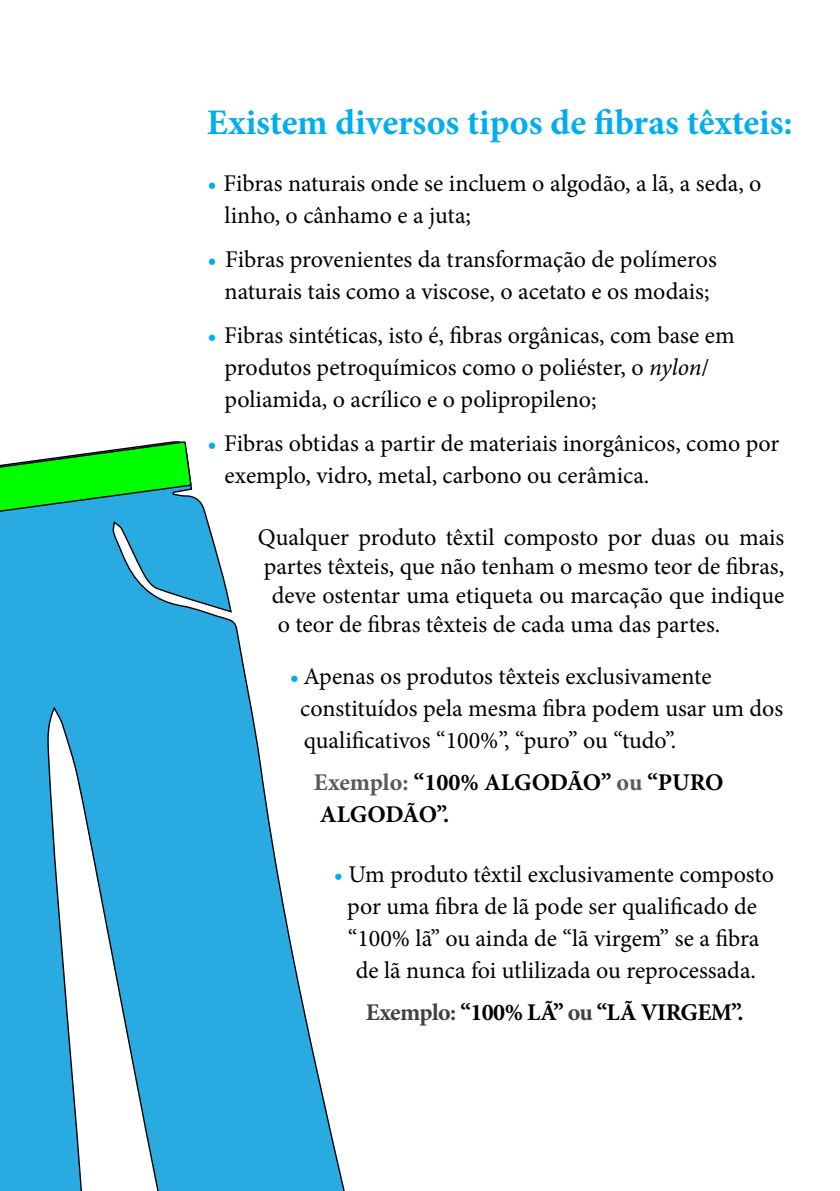
<style>
.page{position:relative;width:840px;height:1191px;background:#fff}
.page>*{position:absolute;margin:0;border:0;box-sizing:border-box;transform-origin:0 0}
.t1{font:700 36px "Minion Pro";color:#00aeef}
.t2{font:24px/32px "Minion Pro";color:#000}
.t3{font:700 24px/32px "Minion Pro";letter-spacing:-.015em;color:#000}
.s1{color:#00aeef}
.s2{font-style:italic}
.s3{color:#58595b}
.s4{color:#414042}
</style>
<div class="page">
<svg style="left:0;top:488px;width:345px;height:703px"></svg>
<svg style="left:0;top:441px;width:192px;height:108px;background:#31cd83"></svg>
<p class="t1" style="left:207px;top:97px;width:587px">Existem diversos tipos de fibras têxteis:</p>
<p class="t2" style="left:224px;top:167px;width:538px;text-indent:-17px"><span class="s1">•</span> Fibras naturais onde se incluem o algodão, a lã, a seda, o linho, o cânhamo e a juta;</p>
<p class="t2" style="left:207px;top:243px;width:510px;text-align:center"><span class="s1">•</span> Fibras provenientes da transformação de polímeros naturais tais como a viscose, o acetato e os modais;</p>
<p class="t2" style="left:224px;top:319px;width:511px;text-indent:-17px"><span class="s1">•</span> Fibras sintéticas, isto é, fibras orgânicas, com base em produtos petroquímicos como o poliéster, o <span class="s2">nylon</span>/ poliamida, o acrílico e o polipropileno;</p>
<p class="t2" style="left:224px;top:427px;width:556px;text-indent:-17px"><span class="s1">•</span> Fibras obtidas a partir de materiais inorgânicos, como por exemplo, vidro, metal, carbono ou cerâmica.</p>
<p class="t2" style="left:257px;top:522px;width:527px">Qualquer produto têxtil composto por duas ou mais</p>
<p class="t2" style="left:263px;top:551px;width:521px">partes têxteis, que não tenham o mesmo teor de fibras,</p>
<p class="t2" style="left:271px;top:579px;width:514px">deve ostentar uma etiqueta ou marcação que indique</p>
<p class="t2" style="left:277px;top:608px;width:444px">o teor de fibras têxteis de cada uma das partes.</p>
<p class="t2" style="left:300px;top:660px;width:484px;text-indent:-11px"><span class="s1">•</span> Apenas os produtos têxteis exclusivamente constituídos pela mesma fibra podem usar um dos qualificativos “100%”, “puro” ou “tudo”.</p>
<p class="t3" style="left:313px;top:766px;width:411px"><span class="s3">Exemplo:</span> “100% ALGODÃO” <span class="s3">ou</span> “PURO<br>ALGODÃO”.</p>
<p class="t2" style="left:333px;top:858px;width:441px;text-align:center"><span class="s1">•</span> Um produto têxtil exclusivamente composto por uma fibra de lã pode ser qualificado de</p>
<p class="t2" style="left:347px;top:922px;width:413px;text-align:center">“100% lã” ou ainda de “lã virgem” se a fibra de lã nunca foi utlilizada ou reprocessada.</p>
<p class="t3" style="left:365px;top:996px;width:379px"><span class="s4">Exemplo:</span> “100% LÃ” <span class="s4">ou</span> “LÃ VIRGEM”.</p>
</div>
